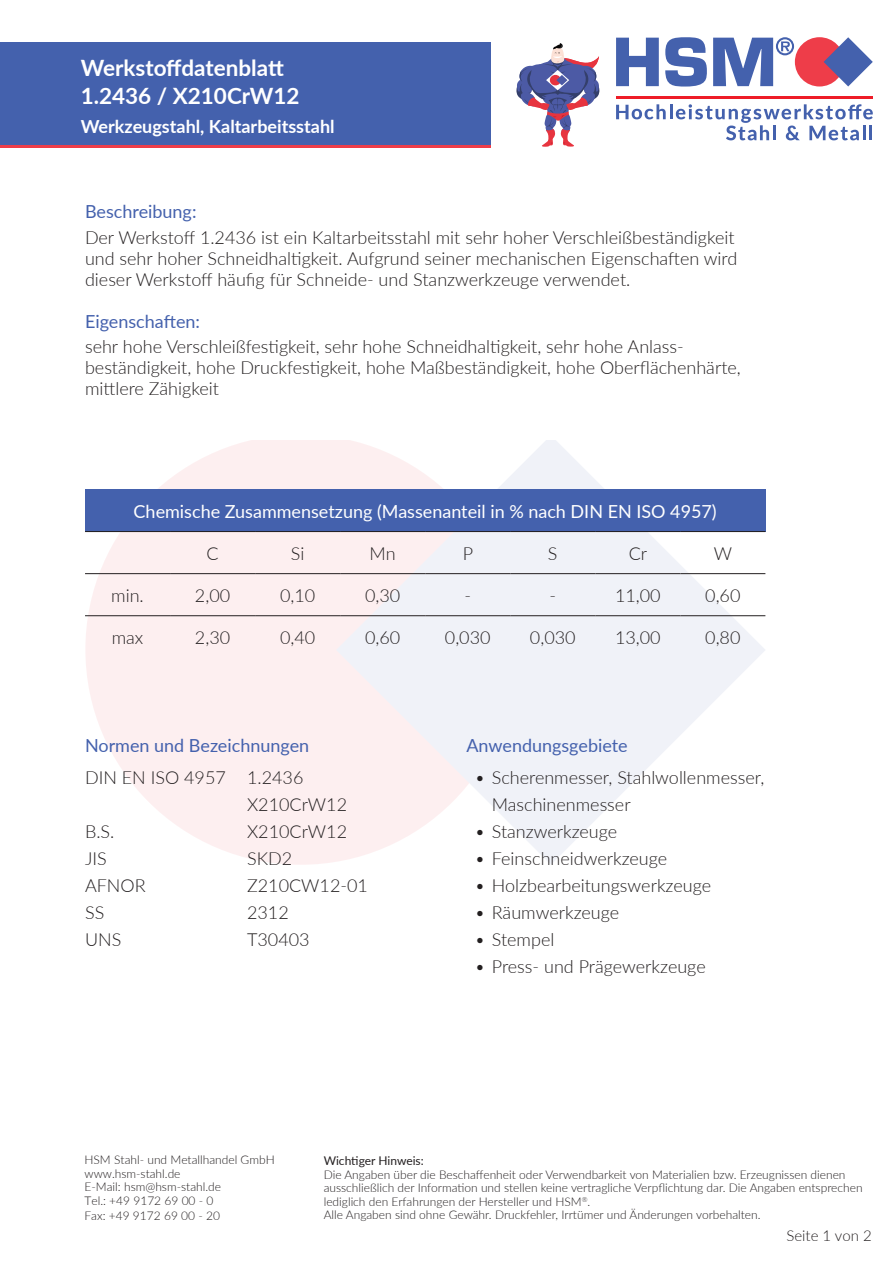
<style>
.page{position:relative;width:893px;height:1263px;background:#fff}
.page>*{position:absolute;margin:0;border:0;box-sizing:border-box;transform-origin:0 0}
.HSM-Überschrift_rot{font:700 22.5px "Lato";color:#fff}
.HSM-Überschrift_rot-2{font:300 18px/21px "Lato";color:#231f20}
.HSM-Überschrift_rot-3{font:18px "Lato";color:#4461ad}
.HSM-Überschrift_rot-4{font:18px "Lato";color:#fff}
.HSM-Überschrift_rot-5{font:700 18px "Lato";color:#fff}
.t1{font:300 15px "Lato";color:#231f20}
.t2{font:300 12px/13.5px "Lato";color:#231f20}
.t3{font:12px "Lato";color:#231f20}
</style>
<div class="page">
<div style="left:0;top:43px;width:490px;height:102px;background:#4461ad"></div>
<hr style="left:616px;top:96px;width:257px;height:2px;background:#ee1c28">
<svg style="left:616px;top:38px;width:43px;height:48px"></svg>
<svg style="left:665px;top:37px;width:42px;height:50px"></svg>
<svg style="left:713px;top:37px;width:81px;height:49px"></svg>
<div style="left:795px;top:37px;width:49px;height:49px;background:#ee3d49;border-radius:50%"></div>
<svg style="left:824px;top:37px;width:49px;height:49px"></svg>
<svg style="left:616px;top:104px;width:257px;height:36px"></svg>
<svg style="left:516px;top:43px;width:83px;height:104px"></svg>
<svg style="left:85px;top:440px;width:251px;height:425px;fill:#fdeff0"></svg>
<svg style="left:336px;top:440px;width:429px;height:424px;fill:#f0f2f8"></svg>
<div style="left:85px;top:489px;width:680px;height:42px;background:#4461ad"></div>
<hr style="left:85px;top:531px;width:85px;height:1px;background:#231f20">
<hr style="left:170px;top:531px;width:85px;height:1px;background:#231f20">
<hr style="left:255px;top:531px;width:85px;height:1px;background:#231f20">
<hr style="left:340px;top:531px;width:85px;height:1px;background:#231f20">
<hr style="left:425px;top:531px;width:85px;height:1px;background:#231f20">
<hr style="left:510px;top:531px;width:85px;height:1px;background:#231f20">
<hr style="left:595px;top:531px;width:85px;height:1px;background:#231f20">
<hr style="left:680px;top:531px;width:85px;height:1px;background:#231f20">
<hr style="left:85px;top:573px;width:85px;height:1px;background:#231f20">
<hr style="left:170px;top:573px;width:85px;height:1px;background:#231f20">
<hr style="left:255px;top:573px;width:85px;height:1px;background:#231f20">
<hr style="left:340px;top:573px;width:85px;height:1px;background:#231f20">
<hr style="left:425px;top:573px;width:85px;height:1px;background:#231f20">
<hr style="left:510px;top:573px;width:85px;height:1px;background:#231f20">
<hr style="left:595px;top:573px;width:85px;height:1px;background:#231f20">
<hr style="left:680px;top:573px;width:85px;height:1px;background:#231f20">
<hr style="left:85px;top:615px;width:85px;height:1px;background:#231f20">
<hr style="left:170px;top:615px;width:85px;height:1px;background:#231f20">
<hr style="left:255px;top:615px;width:85px;height:1px;background:#231f20">
<hr style="left:340px;top:615px;width:85px;height:1px;background:#231f20">
<hr style="left:425px;top:615px;width:85px;height:1px;background:#231f20">
<hr style="left:510px;top:615px;width:85px;height:1px;background:#231f20">
<hr style="left:595px;top:615px;width:85px;height:1px;background:#231f20">
<hr style="left:680px;top:615px;width:85px;height:1px;background:#231f20">
<hr style="left:0;top:145px;width:490px;height:2px;background:#ee3d49">
<p class="HSM-Überschrift_rot" style="left:81px;top:51px;width:205px">Werkstoffdatenblatt</p>
<p class="HSM-Überschrift_rot" style="left:81px;top:79px;width:220px">1.2436 / X210CrW12</p>
<p class="HSM-Überschrift_rot-5" style="left:81px;top:113px;width:255px">Werkzeugstahl, Kaltarbeitsstahl</p>
<p class="HSM-Überschrift_rot-3" style="left:85px;top:199px;width:113px">Beschreibung:</p>
<p class="HSM-Überschrift_rot-2" style="left:85px;top:226px;width:654px">Der Werkstoff 1.2436 ist ein Kaltarbeitsstahl mit sehr hoher Verschleißbeständigkeit und sehr hoher Schneidhaltigkeit. Aufgrund seiner mechanischen Eigenschaften wird dieser Werkstoff häufig für Schneide- und Stanzwerkzeuge verwendet.</p>
<p class="HSM-Überschrift_rot-3" style="left:85px;top:308px;width:117px">Eigenschaften:</p>
<p class="HSM-Überschrift_rot-2" style="left:85px;top:335px;width:657px">sehr hohe Verschleißfestigkeit, sehr hohe Schneidhaltigkeit, sehr hohe Anlass&shy;beständigkeit, hohe Druckfestigkeit, hohe Maßbeständigkeit, hohe Oberflächenhärte, mittlere Zähigkeit</p>
<p class="HSM-Überschrift_rot-4" style="left:134px;top:498px;width:585px">Chemische Zusammensetzung (Massenanteil in % nach DIN EN ISO 4957)</p>
<p class="HSM-Überschrift_rot-2" style="left:207px;top:542px;width:14px">C</p>
<p class="HSM-Überschrift_rot-2" style="left:291px;top:542px;width:15px">Si</p>
<p class="HSM-Überschrift_rot-2" style="left:370px;top:542px;width:28px">Mn</p>
<p class="HSM-Überschrift_rot-2" style="left:463px;top:542px;width:12px">P</p>
<p class="HSM-Überschrift_rot-2" style="left:548px;top:542px;width:11px">S</p>
<p class="HSM-Überschrift_rot-2" style="left:629px;top:542px;width:20px">Cr</p>
<p class="HSM-Überschrift_rot-2" style="left:714px;top:542px;width:20px">W</p>
<p class="HSM-Überschrift_rot-2" style="left:111px;top:584px;width:34px">min.</p>
<p class="HSM-Überschrift_rot-2" style="left:195px;top:584px;width:37px">2,00</p>
<p class="HSM-Überschrift_rot-2" style="left:280px;top:584px;width:37px">0,10</p>
<p class="HSM-Überschrift_rot-2" style="left:365px;top:584px;width:37px">0,30</p>
<p class="HSM-Überschrift_rot-2" style="left:464px;top:584px;width:8px">-</p>
<p class="HSM-Überschrift_rot-2" style="left:549px;top:584px;width:8px">-</p>
<p class="HSM-Überschrift_rot-2" style="left:615px;top:584px;width:47px">11,00</p>
<p class="HSM-Überschrift_rot-2" style="left:705px;top:584px;width:37px">0,60</p>
<p class="HSM-Überschrift_rot-2" style="left:112px;top:626px;width:33px">max</p>
<p class="HSM-Überschrift_rot-2" style="left:195px;top:626px;width:37px">2,30</p>
<p class="HSM-Überschrift_rot-2" style="left:280px;top:626px;width:37px">0,40</p>
<p class="HSM-Überschrift_rot-2" style="left:365px;top:626px;width:37px">0,60</p>
<p class="HSM-Überschrift_rot-2" style="left:445px;top:626px;width:47px">0,030</p>
<p class="HSM-Überschrift_rot-2" style="left:530px;top:626px;width:47px">0,030</p>
<p class="HSM-Überschrift_rot-2" style="left:615px;top:626px;width:47px">13,00</p>
<p class="HSM-Überschrift_rot-2" style="left:705px;top:626px;width:37px">0,80</p>
<p class="HSM-Überschrift_rot-3" style="left:85px;top:733px;width:226px">Normen und Bezeichnungen</p>
<p class="HSM-Überschrift_rot-2" style="left:85px;top:766px;width:220px">DIN EN ISO 4957 1.2436</p>
<p class="HSM-Überschrift_rot-2" style="left:247px;top:793px;width:102px">X210CrW12</p>
<p class="HSM-Überschrift_rot-2" style="left:85px;top:820px;width:31px">B.S.</p>
<p class="HSM-Überschrift_rot-2" style="left:247px;top:820px;width:102px">X210CrW12</p>
<p class="HSM-Überschrift_rot-2" style="left:85px;top:847px;width:23px">JIS</p>
<p class="HSM-Überschrift_rot-2" style="left:247px;top:847px;width:47px">SKD2</p>
<p class="HSM-Überschrift_rot-2" style="left:85px;top:874px;width:62px">AFNOR</p>
<p class="HSM-Überschrift_rot-2" style="left:247px;top:874px;width:122px">Z210CW12-01</p>
<p class="HSM-Überschrift_rot-2" style="left:85px;top:901px;width:21px">SS</p>
<p class="HSM-Überschrift_rot-2" style="left:247px;top:901px;width:43px">2312</p>
<p class="HSM-Überschrift_rot-2" style="left:85px;top:928px;width:38px">UNS</p>
<p class="HSM-Überschrift_rot-2" style="left:247px;top:928px;width:64px">T30403</p>
<p class="HSM-Überschrift_rot-3" style="left:466px;top:733px;width:163px">Anwendungsgebiete</p>
<p class="HSM-Überschrift_rot-2" style="left:492px;top:763px;width:274px;line-height:27px;text-indent:-17px">• Scherenmesser, Stahlwollenmesser,<br>Maschinenmesser</p>
<p class="HSM-Überschrift_rot-2" style="left:475px;top:820px;width:144px">• Stanzwerkzeuge</p>
<p class="HSM-Überschrift_rot-2" style="left:475px;top:847px;width:194px">• Feinschneidwerkzeuge</p>
<p class="HSM-Überschrift_rot-2" style="left:475px;top:874px;width:238px">• Holzbearbeitungswerkzeuge</p>
<p class="HSM-Überschrift_rot-2" style="left:475px;top:901px;width:146px">• Räumwerkzeuge</p>
<p class="HSM-Überschrift_rot-2" style="left:475px;top:928px;width:81px">• Stempel</p>
<p class="HSM-Überschrift_rot-2" style="left:475px;top:955px;width:232px">• Press- und Prägewerkzeuge</p>
<p class="t2" style="left:85px;top:1153px;width:192px">HSM Stahl- und Metallhandel GmbH www.hsm-stahl.de<br>E-Mail: hsm@hsm-stahl.de<br>Tel.: +49 9172 69 00 - 0</p>
<p class="t2" style="left:85px;top:1208px;width:137px">Fax: +49 9172 69 00 - 20</p>
<p class="t3" style="left:324px;top:1152px;width:102px">Wichtiger Hinweis:</p>
<p class="t2" style="left:324px;top:1167px;width:540px">Die Angaben über die Beschaffenheit oder Verwendbarkeit von Materialien bzw. Erzeugnissen dienen ausschließlich der Information und stellen keine vertragliche Verpflichtung dar. Die Angaben entsprechen lediglich den Erfahrungen der Hersteller und HSM<sup>®</sup>.<br>Alle Angaben sind ohne Gewähr. Druckfehler, Irrtümer und Änderungen vorbehalten.</p>
<p class="t1" style="left:786px;top:1225px;width:87px">Seite 1 von 2</p>
</div>
